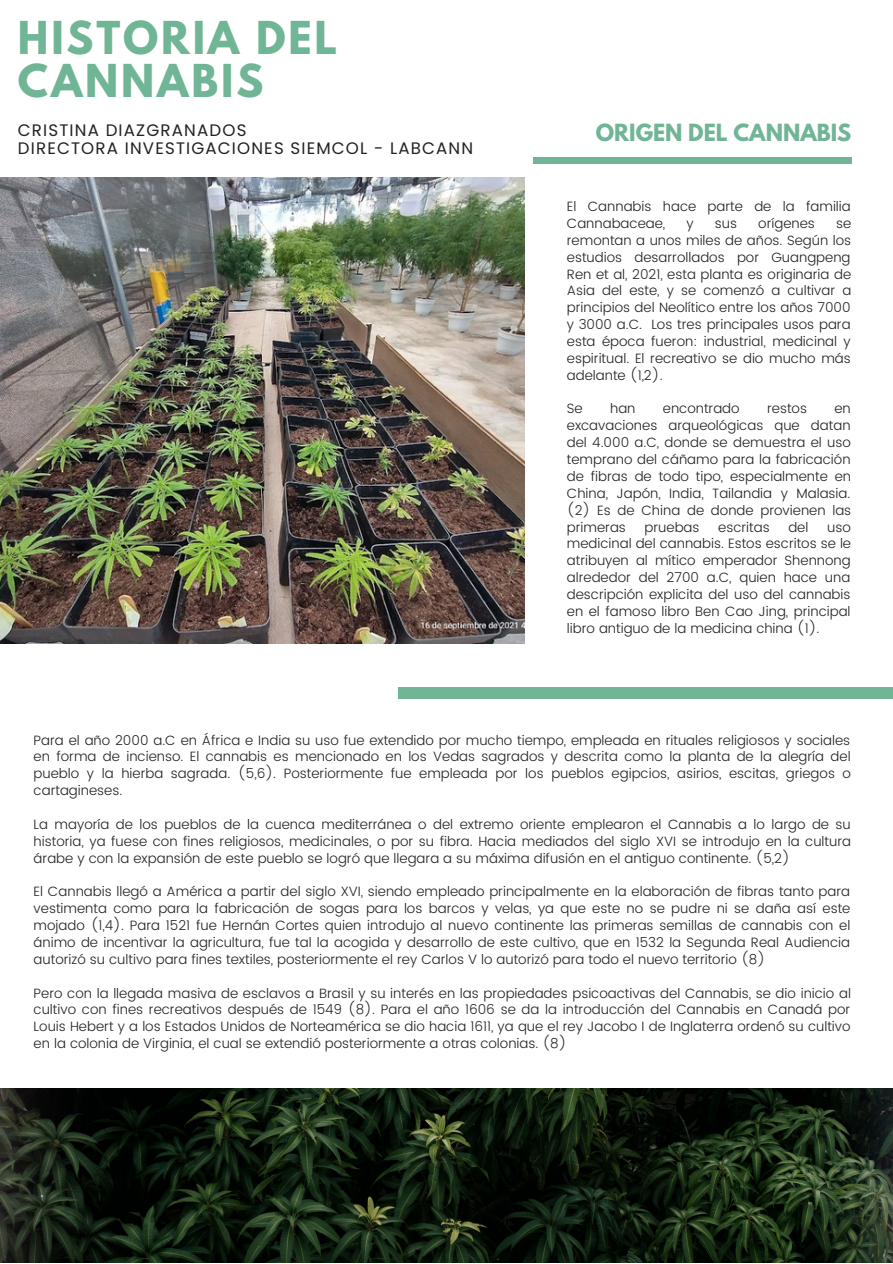
<style>
.page{position:relative;width:893px;height:1264px;background:#fff}
.page>*{position:absolute;margin:0;border:0;box-sizing:border-box;transform-origin:0 0}
.t1{font:700 40.2px/42.8px "League Spartan";letter-spacing:.07em;color:#70b595}
.t2{font:700 21px "League Spartan";color:#70b595}
.t3{font:16.65px/18px "Poppins";letter-spacing:.07em;color:#222}
.t4{font:300 13.5px/16.8px "Poppins";color:#222;text-align:justify}
</style>
<div class="page">
<img style="left:0;top:177px;width:524px;height:466px">
<div style="left:398px;top:687px;width:494px;height:11px;background:#70b595"></div>
<div style="left:533px;top:157px;width:318px;height:7px;background:#70b595"></div>
<img style="left:0;top:1088px;width:892px;height:174px">
<h1 class="t1" style="left:18px;top:21px;width:321px">HISTORIA DEL<br>CANNABIS</h1>
<p class="t3" style="left:18px;top:121px;width:456px">CRISTINA DIAZGRANADOS<br>DIRECTORA INVESTIGACIONES SIEMCOL - LABCANN</p>
<h2 class="t2" style="left:595px;top:122px;width:257px">ORIGEN DEL CANNABIS</h2>
<p class="t4" style="left:567px;top:198px;width:285px">El Cannabis hace parte de la familia<br>Cannabaceae,</p>
<p class="t4" style="left:686px;top:215px;width:9px">y</p>
<p class="t4" style="left:714px;top:215px;width:24px">sus</p>
<p class="t4" style="left:758px;top:215px;width:58px">orígenes</p>
<p class="t4" style="left:567px;top:215px;width:286px;text-indent:269px">se remontan a unos miles de años. Según los estudios desarrollados por Guangpeng Ren et al, 2021, esta planta es originaria de Asia del este, y se comenzó a cultivar a principios del Neolítico entre los años 7000 y 3000 a.C. Los tres principales usos para esta época fueron: industrial, medicinal y espiritual. El recreativo se dio mucho más adelante (1,2).</p>
<p class="t4" style="left:567px;top:400px;width:17px">Se</p>
<p class="t4" style="left:610px;top:400px;width:27px">han</p>
<p class="t4" style="left:662px;top:400px;width:78px">encontrado</p>
<p class="t4" style="left:767px;top:400px;width:41px">restos</p>
<p class="t4" style="left:567px;top:400px;width:286px;text-indent:267px">en excavaciones arqueológicas que datan del 4.000 a.C, donde se demuestra el uso temprano del cáñamo para la fabricación de fibras de todo tipo, especialmente en China, Japón, India, Tailandia y Malasia. (2) Es de China de donde provienen las primeras</p>
<p class="t4" style="left:644px;top:518px;width:56px">pruebas</p>
<p class="t4" style="left:718px;top:518px;width:53px">escritas</p>
<p class="t4" style="left:788px;top:518px;width:22px">del</p>
<p class="t4" style="left:567px;top:518px;width:286px;text-indent:260px">uso medicinal del cannabis. Estos escritos se le atribuyen al mítico emperador Shennong alrededor del 2700 a.C, quien hace una descripción explicita del uso del cannabis en el famoso libro Ben Cao Jing, principal libro antiguo de la medicina china (1).</p>
<p class="t4" style="left:34px;top:731px;width:818px">Para el año 2000 a.C en África e India su uso fue extendido por mucho tiempo, empleada en rituales religiosos y sociales en forma de incienso. El cannabis es mencionado en los Vedas sagrados y descrita como la planta de la alegría del pueblo y la hierba sagrada. (5,6). Posteriormente fue empleada por los pueblos egipcios, asirios, escitas, griegos o cartagineses.</p>
<p class="t4" style="left:34px;top:815px;width:818px">La mayoría de los pueblos de la cuenca mediterránea o del extremo oriente emplearon el Cannabis a lo largo de su historia, ya fuese con fines religiosos, medicinales, o por su fibra. Hacia mediados del siglo XVI se introdujo en la cultura árabe y con la expansión de este pueblo se logró que llegara a su máxima difusión en el antiguo continente. (5,2)</p>
<p class="t4" style="left:34px;top:883px;width:818px">El Cannabis llegó a América a partir del siglo XVI, siendo empleado principalmente en la elaboración de fibras tanto para vestimenta como para la fabricación de sogas para los barcos y velas, ya que este no se pudre ni se daña así este mojado (1,4). Para 1521 fue Hernán Cortes quien introdujo al nuevo continente las primeras semillas de cannabis con el ánimo de incentivar la agricultura, fue tal la acogida y desarrollo de este cultivo, que en 1532 la Segunda Real Audiencia autorizó su cultivo para fines textiles, posteriormente el rey Carlos V lo autorizó para todo el nuevo territorio (8)</p>
<p class="t4" style="left:34px;top:984px;width:818px">Pero con la llegada masiva de esclavos a Brasil y su interés en las propiedades psicoactivas del Cannabis, se dio inicio al cultivo con fines recreativos después de 1549 (8). Para el año 1606 se da la introducción del Cannabis en Canadá por Louis Hebert y a los Estados Unidos de Norteamérica se dio hacia 1611, ya que el rey Jacobo I de Inglaterra ordenó su cultivo en la colonia de Virginia, el cual se extendió posteriormente a otras colonias. (8)</p>
</div>
